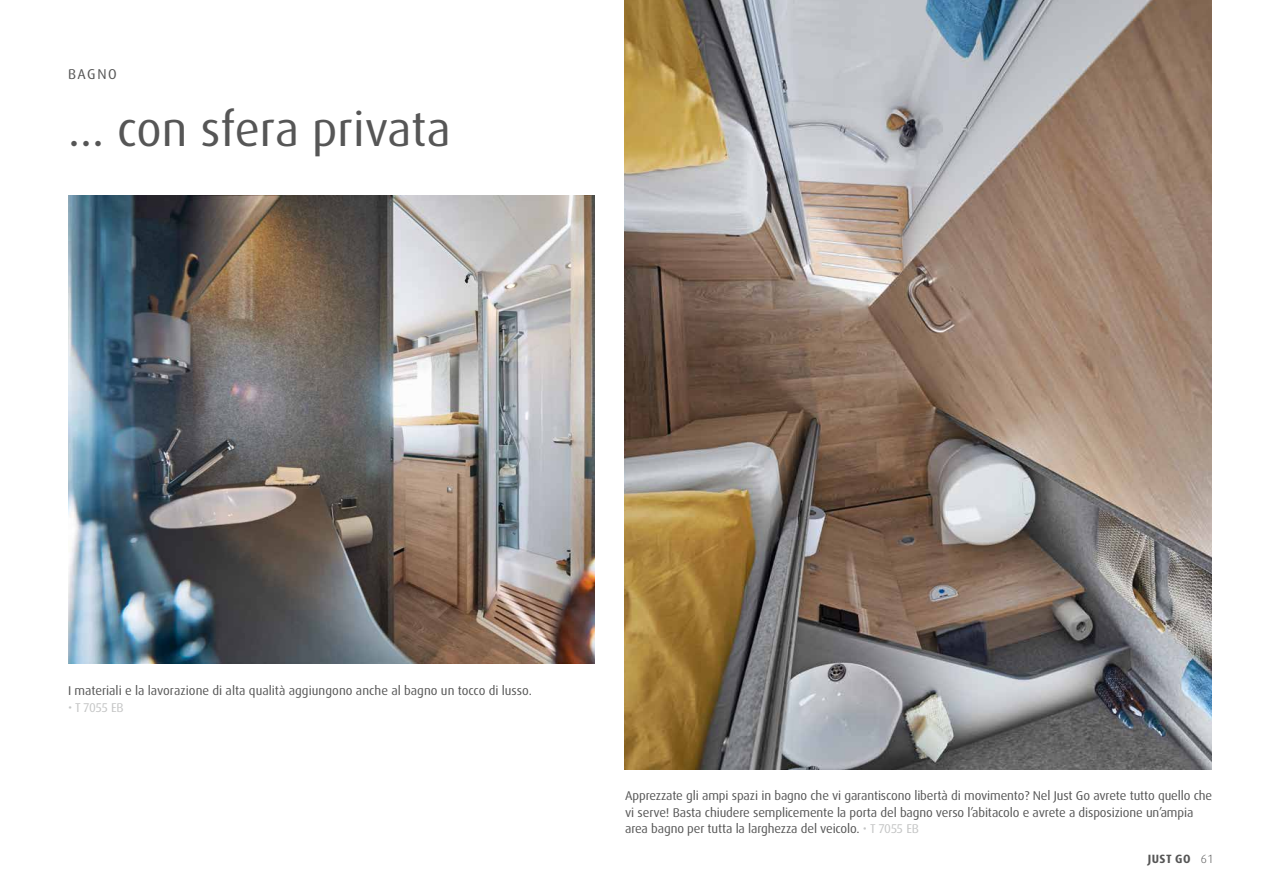
<style>
.page{position:relative;width:1263px;height:893px;background:#fff}
.page>*{position:absolute;margin:0;border:0;box-sizing:border-box;transform-origin:0 0}
.t1{font:48px "Dax Pro";letter-spacing:-.005em;color:#565656}
.t2{font:14.25px "Dax Pro";letter-spacing:.11em;color:#565656}
.t3{font:12.75px/16.5px "Dax OT";letter-spacing:-.01em;color:#565656}
.t4{font:12.75px "Dax Pro";letter-spacing:-.015em;color:#c5c6c6}
.t5{font:700 12px "Dax Pro";letter-spacing:.035em;color:#565656}
.t6{font:300 12px "Dax OT";color:#565656}
.s1{font-family:"Dax Pro";color:#c5c6c6}
</style>
<div class="page">
<img style="left:68px;top:196px;width:527px;height:468px">
<img style="left:624px;top:0;width:588px;height:770px">
<p class="t2" style="left:68px;top:65px;width:50px">BAGNO</p>
<h1 class="t1" style="left:68px;top:99px;width:384px">… con sfera privata</h1>
<p class="t3" style="left:68px;top:683px;width:465px">I materiali e la lavorazione di alta qualità aggiungono anche al bagno un tocco di lusso.</p>
<p class="t4" style="left:68px;top:699px;width:57px">• T 7055 EB</p>
<p class="t3" style="left:625px;top:787px;width:589px">Apprezzate gli ampi spazi in bagno che vi garantiscono libertà di movimento? Nel Just Go avrete tutto quello che vi serve! Basta chiudere semplicemente la porta del bagno verso l’abitacolo e avrete a disposizione un’ampia area bagno per tutta la larghezza del veicolo. <span class="s1">• T 7055 EB</span></p>
<p class="t6" style="left:1201px;top:851px;width:13px">61</p>
<p class="t5" style="left:1148px;top:851px;width:44px">JUST GO</p>
</div>
